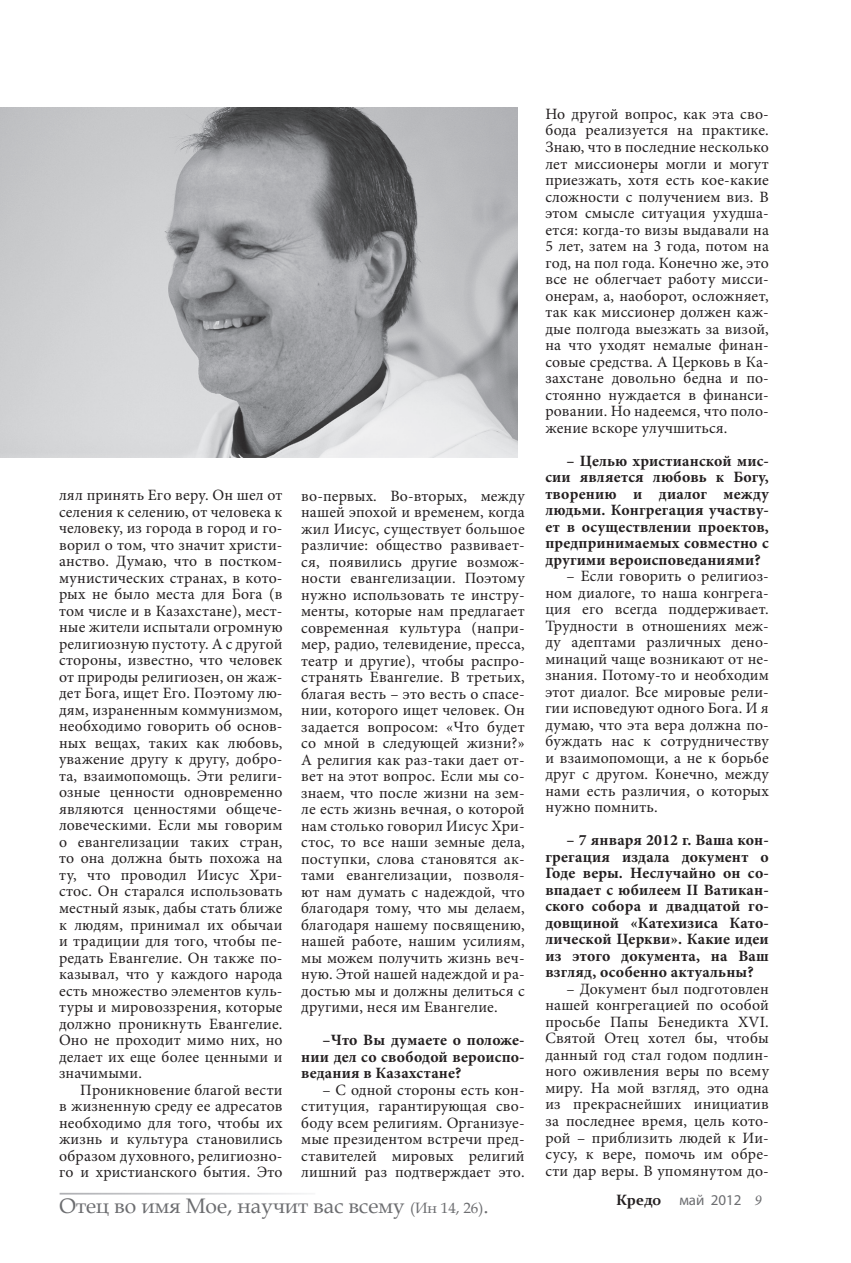
<style>
.page{position:relative;width:851px;height:1263px;background:#fff}
.page>*{position:absolute;margin:0;border:0;box-sizing:border-box;transform-origin:0 0}
.t1{font:21px "Book Antiqua";color:#6c6d70}
.t2{font:15.75px/16.5px "Minion Pro";letter-spacing:.01em;color:#231f20;text-align:justify}
.t3{font:700 15.75px/16.5px "Minion Pro";letter-spacing:.01em;color:#231f20;text-align:justify}
.t4{font:15px "Myriad Pro";color:#6c6d70}
.t5{font:15px "Book Antiqua";color:#6c6d70}
.s1{font-family:"Constantia";font-weight:700;color:#231f20}
.s2{font-family:"Minion Pro";font-style:italic}
.s3{font-size:21px}
</style>
<div class="page">
<img style="left:0;top:108px;width:518px;height:349px">
<p class="t2" style="left:59px;top:487px;width:225px">лял принять Его веру. Он шел от селения к селению, от человека к человеку, из города в город и го&shy;ворил о том, что значит христи&shy;анство. Думаю, что в постком&shy;мунистических странах, в кото&shy;рых не было места для Бога (в том числе и в Казахстане), мест&shy;ные жители испытали огромную религиозную пустоту. А с другой стороны, известно, что человек от природы религиозен, он жаж&shy;дет Бога, ищет Его. Поэтому лю&shy;дям, израненным коммунизмом, необходимо говорить об основ&shy;ных вещах, таких как любовь, уважение другу к другу, добро&shy;та, взаимопомощь. Эти религи&shy;озные ценности одновременно являются ценностями общече&shy;ловеческими. Если мы говорим о евангелизации таких стран, то она должна быть похожа на ту, что проводил Иисус Хри&shy;стос. Он старался использовать местный язык, дабы стать ближе к людям, принимал их обычаи и традиции для того, чтобы пе&shy;редать Евангелие. Он также по&shy;казывал, что у каждого народа есть множество элементов куль&shy;туры и мировоззрения, которые должно проникнуть Евангелие.<br>Оно не проходит мимо них, но делает их еще более ценными и значимыми.</p>
<p class="t2" style="left:59px;top:1081px;width:225px;text-indent:21px">Проникновение благой вести в жизненную среду ее адресатов необходимо для того, чтобы их жизнь и культура становились образом духовного, религиозно&shy;го и христианского бытия. Это</p>
<p class="t2" style="left:301px;top:487px;width:225px">во-первых. Во-вторых, между нашей эпохой и временем, когда жил Иисус, существует большое различие: общество развивает&shy;ся, появились другие возмож&shy;ности евангелизации. Поэтому нужно использовать те инстру&shy;менты, которые нам предлагает современная культура (напри&shy;мер, радио, телевидение, пресса, театр и другие), чтобы распро&shy;странять Евангелие. В третьих, благая весть – это весть о спасе&shy;нии, которого ищет человек. Он задается вопросом: «Что будет со мной в следующей жизни?» А религия как раз-таки дает от&shy;вет на этот вопрос. Если мы со&shy;знаем, что после жизни на зем&shy;ле есть жизнь вечная, о которой нам столько говорил Иисус Хри&shy;стос, то все наши земные дела, поступки, слова становятся ак&shy;тами евангелизации, позволя&shy;ют нам думать с надеждой, что благодаря тому, что мы делаем, благодаря нашему посвящению, нашей работе, нашим усилиям, мы можем получить жизнь веч&shy;ную. Этой нашей надеждой и ра&shy;достью мы и должны делиться с другими, неся им Евангелие.</p>
<p class="t3" style="left:301px;top:1032px;width:225px;text-indent:21px">–Что Вы думаете о положе&shy;нии дел со свободой вероиспо&shy;ведания в Казахстане?</p>
<p class="t2" style="left:301px;top:1081px;width:225px;text-indent:21px">– С одной стороны есть кон&shy;ституция, гарантирующая сво&shy;боду всем религиям. Организуе&shy;мые президентом встречи пред&shy;ставителей мировых религий лишний раз подтверждает это.</p>
<p class="t2" style="left:545px;top:106px;width:225px">Но другой вопрос, как эта сво&shy;бода реализуется на практике.<br>Знаю, что в последние несколько лет миссионеры могли и могут приезжать, хотя есть кое-какие сложности с получением виз. В этом смысле ситуация ухудша&shy;ется: когда-то визы выдавали на 5 лет, затем на 3 года, потом на год, на пол года. Конечно же, это все не облегчает работу мисси&shy;онерам, а, наоборот, осложняет, так как миссионер должен каж&shy;дые полгода выезжать за визой, на что уходят немалые финан&shy;совые средства. А Церковь в Ка&shy;захстане довольно бедна и по&shy;стоянно нуждается в финанси&shy;ровании. Но надеемся, что поло&shy;жение вскоре улучшиться.</p>
<p class="t3" style="left:545px;top:452px;width:225px;text-indent:21px">– Целью христианской мис&shy;сии является любовь к Богу, творению и диалог между людьми. Конгрегация участву&shy;ет в осуществлении проектов, предпринимаемых совместно с другими вероисповеданиями?</p>
<p class="t2" style="left:545px;top:568px;width:225px;text-indent:21px">– Если говорить о религиоз&shy;ном диалоге, то наша конгрега&shy;ция его всегда поддерживает.<br>Трудности в отношениях меж&shy;ду адептами различных дено&shy;минаций чаще возникают от не&shy;знания. Потому-то и необходим этот диалог. Все мировые рели&shy;гии исповедуют одного Бога. И я думаю, что эта вера должна по&shy;буждать нас к сотрудничеству и взаимопомощи, а не к борьбе друг с другом. Конечно, между нами есть различия, о которых нужно помнить.</p>
<p class="t3" style="left:545px;top:832px;width:225px;text-indent:21px">– 7 января 2012 г. Ваша кон&shy;грегация издала документ о Годе веры. Неслучайно он со&shy;впадает с юбилеем II Ватикан&shy;ского собора и двадцатой го&shy;довщиной «Катехизиса Като&shy;лической Церкви». Какие идеи из этого документа, на Ваш взгляд, особенно актуальны?</p>
<p class="t2" style="left:545px;top:981px;width:225px;text-indent:21px">– Документ был подготовлен нашей конгрегацией по особой просьбе Папы Бенедикта XVI.<br>Святой Отец хотел бы, чтобы данный год стал годом подлин&shy;ного оживления веры по всему миру. На мой взгляд, это одна из прекраснейших инициатив за последнее время, цель кото&shy;рой – приблизить людей к Ии&shy;сусу, к вере, помочь им обре&shy;сти дар веры. В упомянутом до-</p>
<h1 class="t1" style="left:60px;top:1191px;width:347px">Отец во имя Мое, научит вас всему</h1>
<p class="t4" style="left:616px;top:1191px;width:147px"><span class="s1">Кредо</span> май 2012 <span class="s2">9</span></p>
<p class="t5" style="left:410px;top:1197px;width:80px">(Ин 14, 26)<span class="s3">.</span></p>
</div>
